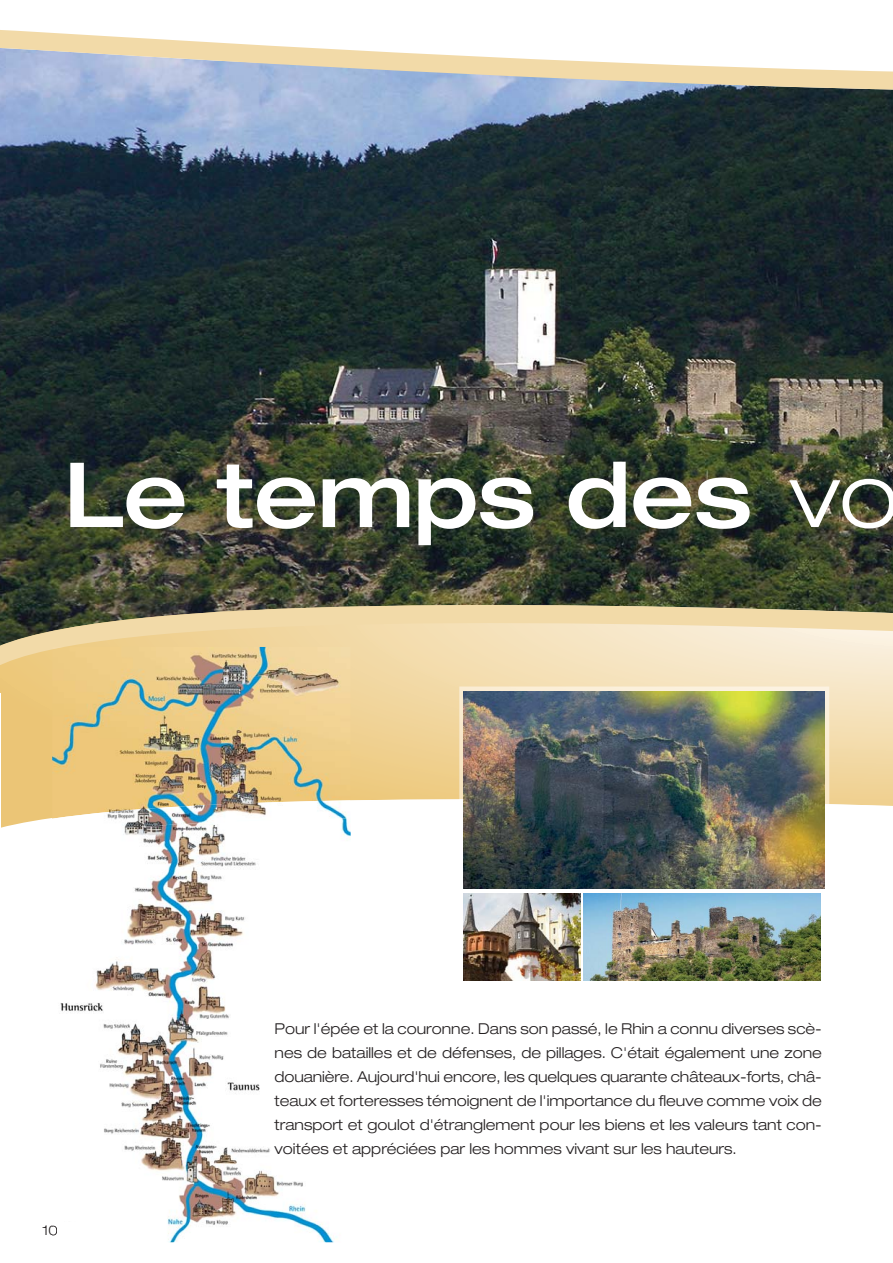
<style>
.page{position:relative;width:893px;height:1263px;background:#fff}
.page>*{position:absolute;margin:0;border:0;box-sizing:border-box;transform-origin:0 0}
.t1{font:500 expanded 90px "Helvetica Neue";letter-spacing:-.01em;color:#fff}
.t2{font:300 expanded 15px/24px "Helvetica Neue";color:#231f20;text-align:justify}
.t3{font:300 expanded 13.5px "Helvetica Neue";color:#231f20}
.s1{font-weight:300}
</style>
<div class="page">
<img style="left:1px;top:30px;width:891px;height:777px">
<img style="left:459px;top:687px;width:370px;height:112px">
<svg style="left:459px;top:799px;width:370px;height:90px"></svg>
<img style="left:464px;top:691px;width:361px;height:198px">
<img style="left:463px;top:893px;width:117px;height:88px">
<img style="left:584px;top:893px;width:237px;height:88px">
<img style="left:52px;top:647px;width:299px;height:595px">
<img style="left:52px;top:800px;width:299px;height:36px">
<svg style="left:52px;top:647px;width:12px;height:2px"></svg>
<svg style="left:52px;top:1226px;width:5px;height:9px"></svg>
<div style="left:35px;top:1174px;width:46px;height:46px;background:#fff"></div>
<h1 class="t1" style="left:64px;top:461px;width:837px">Le temps des <span class="s1">vo</span></h1>
<p class="t3" style="left:43px;top:1225px;width:17px">10</p>
<p class="t2" style="left:275px;top:1018px;width:549px">Pour l'épée et la couronne. Dans son passé, le Rhin a connu diverses scè&shy;nes de batailles et de défenses, de pillages. C'était également une zone douanière. Aujourd'hui encore, les quelques quarante châteaux-forts, châ&shy;teaux et forteresses témoignent de l'importance du fleuve comme voix de transport et goulot d'étranglement pour les biens et les valeurs tant con&shy;voitées et appréciées par les hommes vivant sur les hauteurs.</p>
</div>
